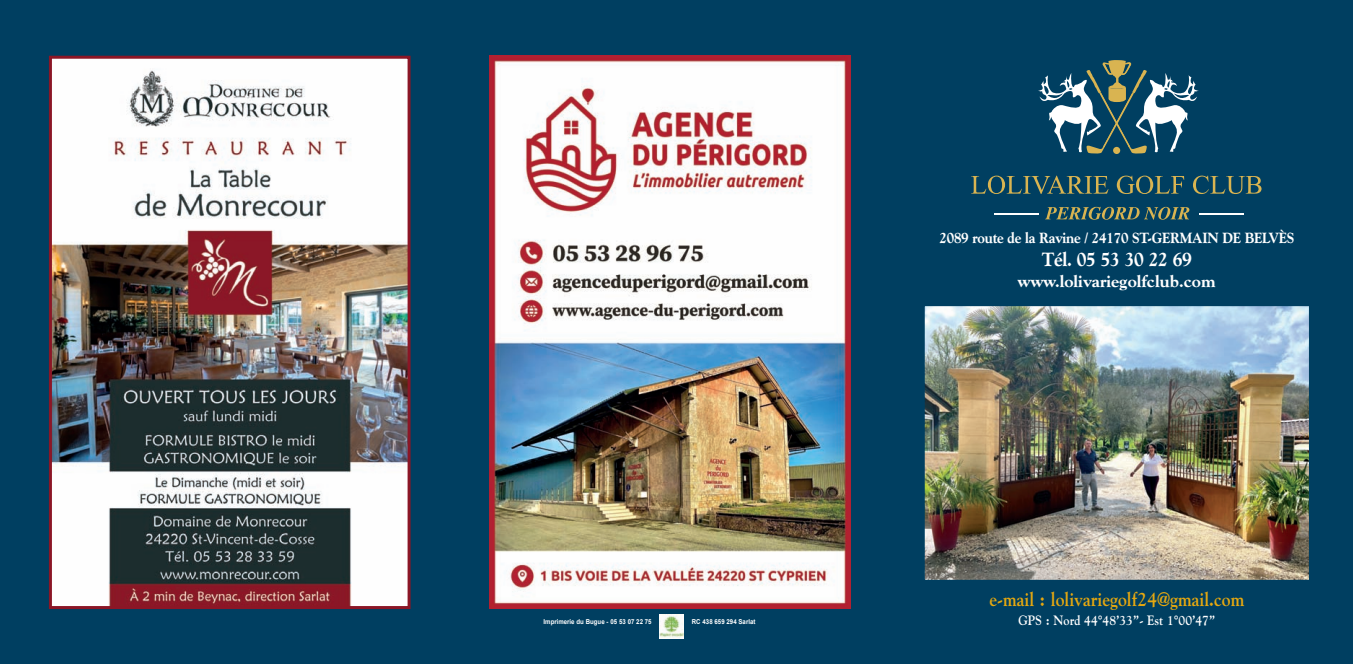
<style>
.page{position:relative;width:1353px;height:664px;background:#fff}
.page>*{position:absolute;margin:0;border:0;box-sizing:border-box;transform-origin:0 0}
.t1{font:700 19.5px "Goudy";color:#e6a810;scale:.9 1}
.t2{font:800 19.5px "Goudy";letter-spacing:-.015em;color:#fff;scale:.9 1}
.t3{font:800 16.5px "Goudy";color:#fff}
.t4{font:800 15px "Goudy";letter-spacing:-.015em;color:#fff;scale:.9 1}
.t5{font:700 13.5px "Goudy";color:#fff;scale:.9 1}
.t6{font:700 6.75px "Arial";color:#fff;scale:.9 1}
</style>
<div class="page">
<div style="left:0;top:0;width:1352px;height:663px;background:#003f61"></div>
<hr style="left:1199px;top:213px;width:44px;height:2px;background:#fff">
<hr style="left:994px;top:213px;width:44px;height:2px;background:#fff">
<svg style="left:1038px;top:60px;width:160px;height:94px"></svg>
<svg style="left:1045px;top:207px;width:144px;height:12px"></svg>
<svg style="left:971px;top:175px;width:137px;height:19px"></svg>
<svg style="left:1116px;top:175px;width:67px;height:19px"></svg>
<svg style="left:1193px;top:175px;width:68px;height:19px"></svg>
<img style="left:926px;top:307px;width:381px;height:271px">
<div style="left:923px;top:304px;width:387px;height:277px;border:2px solid #003f61"></div>
<img style="left:489px;top:55px;width:361px;height:553px">
<img style="left:53px;top:60px;width:353px;height:544px">
<div style="left:49px;top:56px;width:361px;height:552px;border:3px solid #8b1626"></div>
<img style="left:659px;top:614px;width:24px;height:24px">
<h3 class="t4" style="left:939px;top:232px;width:396px">2089 route de la Ravine / 24170 ST-GERMAIN DE BELVÈS</h3>
<h1 class="t2" style="left:1041px;top:251px;width:169px">Tél. 05 53 30 22 69</h1>
<h2 class="t3" style="left:1017px;top:274px;width:199px">www.lolivariegolfclub.com</h2>
<h1 class="t1" style="left:989px;top:587px;width:285px">e-mail : lolivariegolf24@gmail.com</h1>
<p class="t6" style="left:543px;top:617px;width:122px">Imprimerie du Bugue - 05 53 07 22 75</p>
<p class="t6" style="left:691px;top:617px;width:72px">RC 438 659 294 Sarlat</p>
<h3 class="t5" style="left:1018px;top:612px;width:220px">GPS : Nord 44°48’33’’- Est 1°00’47’’</h3>
</div>
